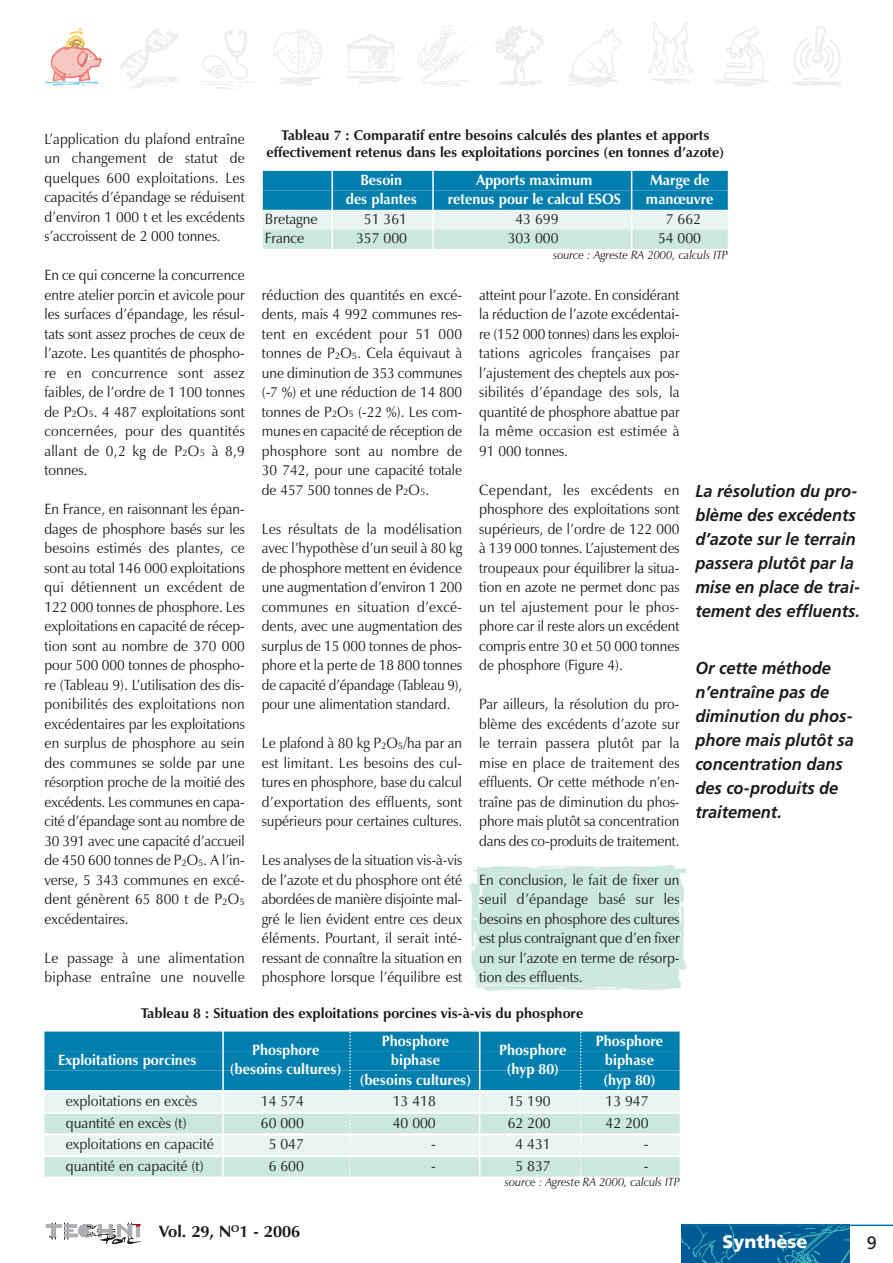
<style>
.page{position:relative;width:893px;height:1263px;background:#fff}
.page>*{position:absolute;margin:0;border:0;box-sizing:border-box;transform-origin:0 0}
.t1{font:900 18px "Frutiger";color:#fff}
.t2{font:18px "Frutiger";color:#1b1c20}
.t3{font:italic 700 17.25px/24px "Frutiger";color:#1b1c20;scale:.95 1}
.t4{font:700 16.5px "Zapf Humanist 601 BT";color:#1b1c20}
.t5{font:15px/19.5px "Zapf Humanist 601 BT";color:#1b1c20;text-align:justify;scale:.93 1}
.t6{font:15px/19.5px "Zapf Humanist 601 BT";color:#1b1c20;text-align:justify;scale:.95 1}
.t7{font:700 15px "Zapf Humanist 601 BT";color:#fff;scale:.95 1}
.t8{font:15px/19.5px "Zapf Humanist 601 BT";letter-spacing:.02em;color:#1b1c20;scale:.93 1}
.t9{font:700 14.25px/17.1px "Zapf Humanist 601 BT";color:#1b1c20;text-align:center}
.t10{font:italic 12px "Zapf Humanist 601 BT";color:#1b1c20;scale:.95 1}
.s1{font-size:9.75px}
</style>
<div class="page">
<img style="left:468px;top:864px;width:220px;height:128px">
<hr style="left:46px;top:1224px;width:16px;height:4px;background:#adafb2">
<svg style="left:49px;top:1222px;width:93px;height:22px"></svg>
<hr style="left:109px;top:1224px;width:4px;height:13px;background:#adafb2">
<div style="left:681px;top:1225px;width:168px;height:38px;background:#005a93"></div>
<svg style="left:681px;top:1226px;width:55px;height:37px"></svg>
<svg style="left:768px;top:1226px;width:81px;height:37px"></svg>
<hr style="left:683px;top:1225px;width:209px;height:1px;background:#0075a6">
<svg style="left:45px;top:28px;width:57px;height:58px"></svg>
<div style="left:263px;top:171px;width:464px;height:19px;background:#007fae"></div>
<div style="left:263px;top:190px;width:464px;height:20px;background:#007fae"></div>
<div style="left:263px;top:210px;width:464px;height:19px;background:#e7f4f0"></div>
<div style="left:263px;top:229px;width:464px;height:20px;background:#cce7de"></div>
<div style="left:44px;top:1032px;width:635px;height:19px;background:#007fae"></div>
<div style="left:44px;top:1051px;width:635px;height:20px;background:#007fae"></div>
<div style="left:44px;top:1071px;width:635px;height:19px;background:#007fae"></div>
<div style="left:44px;top:1092px;width:635px;height:20px;background:#e7f4f0"></div>
<div style="left:44px;top:1114px;width:635px;height:19px;background:#cce7de"></div>
<div style="left:44px;top:1135px;width:635px;height:20px;background:#e7f4f0"></div>
<div style="left:44px;top:1157px;width:635px;height:20px;background:#cce7de"></div>
<hr style="left:222px;top:1028px;width:2px;height:154px;background:#fff">
<svg style="left:349px;top:1031px;width:2px;height:146px"></svg>
<svg style="left:580px;top:1031px;width:1px;height:146px"></svg>
<hr style="left:479px;top:1028px;width:1px;height:154px;background:#fff">
<hr style="left:331px;top:167px;width:2px;height:84px;background:#fff">
<hr style="left:432px;top:167px;width:2px;height:84px;background:#fff">
<hr style="left:631px;top:167px;width:1px;height:83px;background:#fff">
<p class="t5" style="left:44px;top:130px;width:217px">L’application du plafond entraîne un changement de statut de quelques 600 exploitations. Les capacités d’épandage se réduisent d’environ 1 000 t et les excédents s’accroissent de 2 000 tonnes.</p>
<p class="t5" style="left:44px;top:267px;width:217px">En ce qui concerne la concurrence entre atelier porcin et avicole pour les surfaces d’épandage, les résul&shy;tats sont assez proches de ceux de l’azote. Les quantités de phospho&shy;re en concurrence sont assez faibles, de l’ordre de 1 100 tonnes de P<span class="s1">2</span>O<span class="s1">5</span>. 4 487 exploitations sont concernées, pour des quantités allant de 0,2 kg de P<span class="s1">2</span>O<span class="s1">5</span> à 8,9 tonnes.</p>
<p class="t5" style="left:44px;top:501px;width:217px">En France, en raisonnant les épan&shy;dages de phosphore basés sur les besoins estimés des plantes, ce sont au total 146 000 exploitations qui détiennent un excédent de 122 000 tonnes de phosphore. Les exploitations en capacité de récep&shy;tion sont au nombre de 370 000 pour 500 000 tonnes de phospho&shy;re (Tableau 9). L’utilisation des dis&shy;ponibilités des exploitations non excédentaires par les exploitations en surplus de phosphore au sein des communes se solde par une résorption proche de la moitié des excédents. Les communes en capa&shy;cité d’épandage sont au nombre de 30 391 avec une capacité d’accueil de 450 600 tonnes de P<span class="s1">2</span>O<span class="s1">5</span>. A l’in&shy;verse, 5 343 communes en excé&shy;dent génèrent 65 800 t de P<span class="s1">2</span>O<span class="s1">5 </span>excédentaires.</p>
<p class="t8" style="left:44px;top:949px;width:217px">Le passage à une alimentation biphase entraîne une nouvelle</p>
<p class="t9" style="left:266px;top:127px;width:459px">Tableau 7 : Comparatif entre besoins calculés des plantes et apports effectivement retenus dans les exploitations porcines (en tonnes d’azote)</p>
<p class="t7" style="left:360px;top:173px;width:46px">Besoin</p>
<p class="t7" style="left:476px;top:173px;width:124px">Apports maximum</p>
<p class="t7" style="left:650px;top:173px;width:64px">Marge de</p>
<p class="t7" style="left:346px;top:193px;width:76px">des plantes</p>
<p class="t7" style="left:448px;top:193px;width:184px">retenus pour le calcul ESOS</p>
<p class="t7" style="left:646px;top:193px;width:73px">manœuvre</p>
<p class="t6" style="left:265px;top:211px;width:57px">Bretagne</p>
<p class="t6" style="left:364px;top:211px;width:47px">51 361</p>
<p class="t6" style="left:515px;top:211px;width:47px">43 699</p>
<p class="t6" style="left:665px;top:211px;width:39px">7 662</p>
<p class="t6" style="left:265px;top:230px;width:43px">France</p>
<p class="t6" style="left:356px;top:230px;width:55px">357 000</p>
<p class="t6" style="left:507px;top:230px;width:55px">303 000</p>
<p class="t6" style="left:658px;top:230px;width:47px">54 000</p>
<p class="t10" style="left:553px;top:249px;width:185px">source : Agreste RA 2000, calculs ITP</p>
<p class="t5" style="left:262px;top:286px;width:217px">réduction des quantités en excé&shy;dents, mais 4 992 communes res&shy;tent en excédent pour 51 000 tonnes de P<span class="s1">2</span>O<span class="s1">5</span>. Cela équivaut à une diminution de 353 communes (-7 %) et une réduction de 14 800 tonnes de P<span class="s1">2</span>O<span class="s1">5</span> (-22 %). Les com&shy;munes en capacité de réception de phosphore sont au nombre de 30 742, pour une capacité totale de 457 500 tonnes de P<span class="s1">2</span>O<span class="s1">5</span>.</p>
<p class="t5" style="left:262px;top:520px;width:217px">Les résultats de la modélisation avec l’hypothèse d’un seuil à 80 kg de phosphore mettent en évidence une augmentation d’environ 1 200 communes en situation d’excé&shy;dents, avec une augmentation des surplus de 15 000 tonnes de phos&shy;phore et la perte de 18 800 tonnes de capacité d’épandage (Tableau 9), pour une alimentation standard.</p>
<p class="t5" style="left:262px;top:735px;width:217px">Le plafond à 80 kg P<span class="s1">2</span>O<span class="s1">5</span>/ha par an est limitant. Les besoins des cul&shy;tures en phosphore, base du calcul d’exportation des effluents, sont supérieurs pour certaines cultures.</p>
<p class="t5" style="left:262px;top:852px;width:217px">Les analyses de la situation vis-à-vis de l’azote et du phosphore ont été abordées de manière disjointe mal&shy;gré le lien évident entre ces deux éléments. Pourtant, il serait inté&shy;ressant de connaître la situation en phosphore lorsque l’équilibre est</p>
<p class="t5" style="left:479px;top:286px;width:217px">atteint pour l’azote. En considérant la réduction de l’azote excédentai&shy;re (152 000 tonnes) dans les exploi&shy;tations agricoles françaises par l’ajustement des cheptels aux pos&shy;sibilités d’épandage des sols, la quantité de phosphore abattue par la même occasion est estimée à 91 000 tonnes.</p>
<p class="t6" style="left:479px;top:481px;width:212px">Cependant, les excédents en phosphore des exploitations sont supérieurs, de l’ordre de 122 000 à 139 000 tonnes. L’ajustement des troupeaux pour équilibrer la situa&shy;tion en azote ne permet donc pas un tel ajustement pour le phos&shy;phore car il reste alors un excédent compris entre 30 et 50 000 tonnes de phosphore (Figure 4).</p>
<p class="t5" style="left:479px;top:696px;width:217px">Par ailleurs, la résolution du pro&shy;blème des excédents d’azote sur le terrain passera plutôt par la mise en place de traitement des effluents. Or cette méthode n’en&shy;traîne pas de diminution du phos&shy;phore mais plutôt sa concentration dans des co-produits de traitement.</p>
<p class="t5" style="left:479px;top:871px;width:217px">En conclusion, le fait de fixer un seuil d’épandage basé sur les besoins en phosphore des cultures est plus contraignant que d’en fixer un sur l’azote en terme de résorp&shy;tion des effluents.</p>
<p class="t3" style="left:695px;top:481px;width:175px">La résolution du pro&shy;blème des excédents d’azote sur le terrain passera plutôt par la mise en place de trai&shy;tement des effluents.</p>
<p class="t3" style="left:695px;top:657px;width:168px">Or cette méthode n’entraîne pas de diminution du phos&shy;phore mais plutôt sa concentration dans des co-produits de traitement.</p>
<p class="t9" style="left:141px;top:1005px;width:444px">Tableau 8 : Situation des exploitations porcines vis-à-vis du phosphore</p>
<p class="t7" style="left:382px;top:1034px;width:72px">Phosphore</p>
<p class="t7" style="left:596px;top:1034px;width:72px">Phosphore</p>
<p class="t7" style="left:58px;top:1053px;width:147px">Exploitations porcines</p>
<p class="t7" style="left:252px;top:1043px;width:72px">Phosphore</p>
<p class="t7" style="left:499px;top:1043px;width:72px">Phosphore</p>
<p class="t7" style="left:391px;top:1053px;width:53px">biphase</p>
<p class="t7" style="left:604px;top:1053px;width:53px">biphase</p>
<p class="t7" style="left:230px;top:1062px;width:119px">(besoins cultures)</p>
<p class="t7" style="left:507px;top:1062px;width:56px">(hyp 80)</p>
<p class="t7" style="left:359px;top:1073px;width:119px">(besoins cultures)</p>
<p class="t7" style="left:603px;top:1073px;width:56px">(hyp 80)</p>
<p class="t6" style="left:66px;top:1093px;width:140px">exploitations en excès</p>
<p class="t6" style="left:261px;top:1093px;width:47px">14 574</p>
<p class="t6" style="left:393px;top:1093px;width:47px">13 418</p>
<p class="t6" style="left:507px;top:1093px;width:47px">15 190</p>
<p class="t6" style="left:605px;top:1093px;width:47px">13 947</p>
<p class="t6" style="left:66px;top:1114px;width:129px">quantité en excès (t)</p>
<p class="t6" style="left:261px;top:1114px;width:47px">60 000</p>
<p class="t6" style="left:393px;top:1114px;width:47px">40 000</p>
<p class="t6" style="left:507px;top:1114px;width:47px">62 200</p>
<p class="t6" style="left:605px;top:1114px;width:47px">42 200</p>
<p class="t6" style="left:66px;top:1136px;width:158px">exploitations en capacité</p>
<p class="t6" style="left:269px;top:1136px;width:39px">5 047</p>
<p class="t6" style="left:431px;top:1136px;width:6px">-</p>
<p class="t6" style="left:515px;top:1136px;width:39px">4 431</p>
<p class="t6" style="left:643px;top:1136px;width:6px">-</p>
<p class="t6" style="left:66px;top:1158px;width:147px">quantité en capacité (t)</p>
<p class="t6" style="left:269px;top:1158px;width:39px">6 600</p>
<p class="t6" style="left:431px;top:1158px;width:6px">-</p>
<p class="t6" style="left:515px;top:1158px;width:39px">5 837</p>
<p class="t6" style="left:643px;top:1158px;width:6px">-</p>
<p class="t10" style="left:505px;top:1177px;width:185px">source : Agreste RA 2000, calculs ITP</p>
<p class="t4" style="left:159px;top:1224px;width:142px">Vol. 29, N<sup>O</sup>1 - 2006</p>
<p class="t1" style="left:722px;top:1235px;width:86px">Synthèse</p>
<p class="t2" style="left:866px;top:1236px;width:12px">9</p>
</div>
